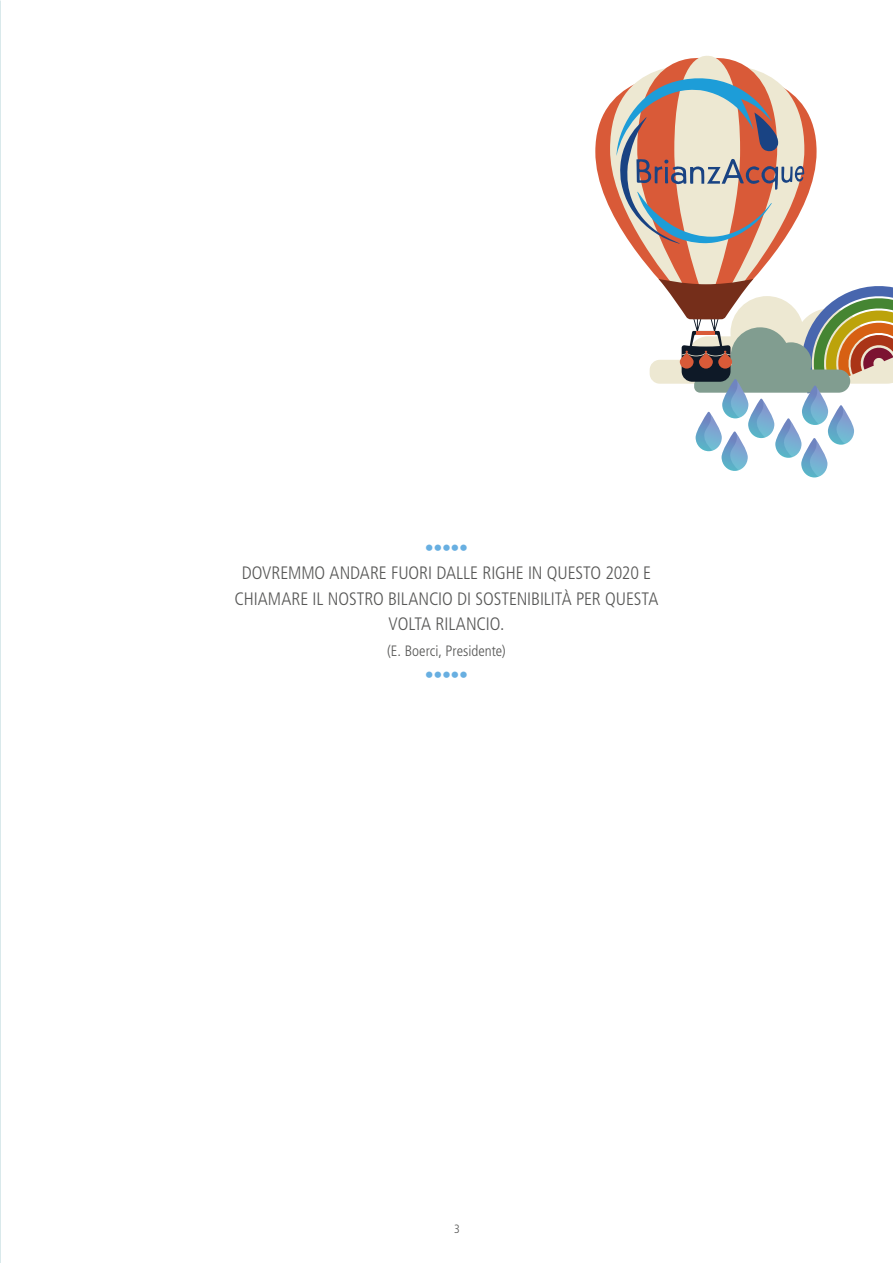
<style>
.page{position:relative;width:893px;height:1263px;background:#fff}
.page>*{position:absolute;margin:0;border:0;box-sizing:border-box;transform-origin:0 0}
.t1{font:300 condensed 18px/25.5px "Frutiger LT Std";letter-spacing:-.005em;color:#575756;text-align:center}
.t2{font:300 condensed 18px "Frutiger LT Std";color:#68afe1}
.t3{font:300 condensed 15px "Frutiger LT Std";color:#575756}
.t4{font:300 condensed 12px "Frutiger LT Std";color:#575756}
</style>
<div class="page">
<svg style="left:0;top:0;width:1px;height:1263px"></svg>
<svg style="left:595px;top:104px;width:15px;height:104px;fill:#d95a38"></svg>
<svg style="left:610px;top:97px;width:6px;height:123px"></svg>
<svg style="left:616px;top:55px;width:277px;height:422px"></svg>
<p class="t2" style="left:425px;top:537px;width:45px">•••••</p>
<p class="t1" style="left:235px;top:560px;width:425px">DOVREMMO ANDARE FUORI DALLE RIGHE IN QUESTO 2020 E<br>CHIAMARE IL NOSTRO BILANCIO DI SOSTENIBILITÀ PER QUESTA<br>VOLTA RILANCIO.</p>
<p class="t3" style="left:387px;top:642px;width:120px">(E. Boerci, Presidente)</p>
<p class="t2" style="left:425px;top:665px;width:45px">•••••</p>
<p class="t4" style="left:454px;top:1221px;width:7px">3</p>
</div>
